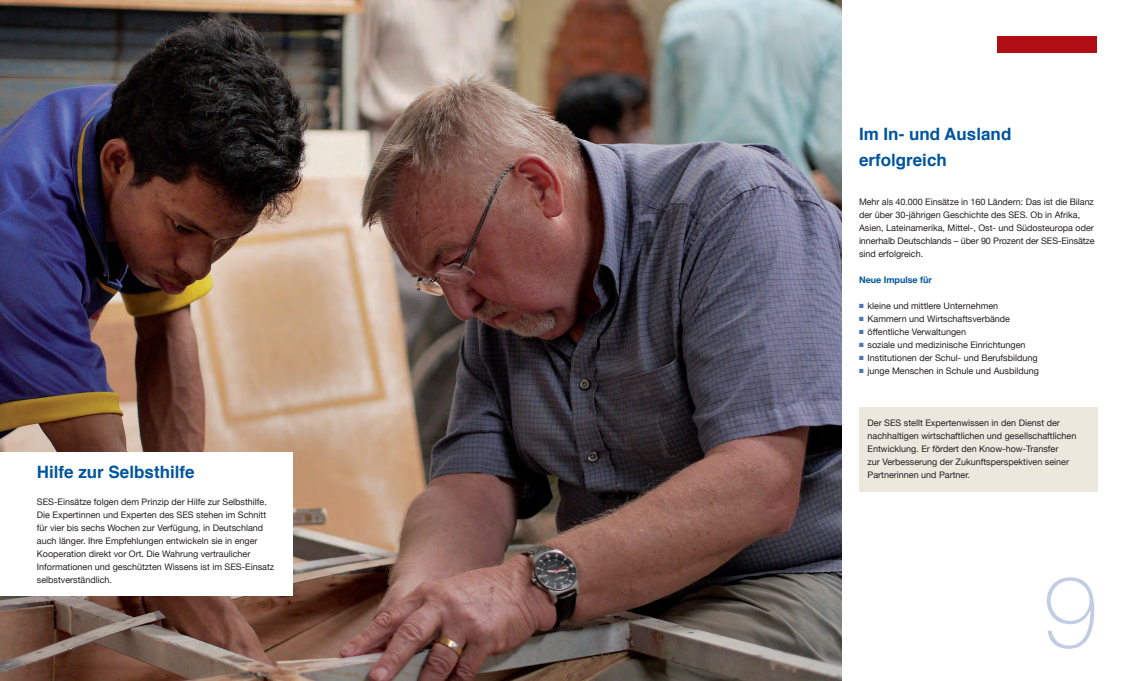
<style>
.page{position:relative;width:1134px;height:681px;background:#fff}
.page>*{position:absolute;margin:0;border:0;box-sizing:border-box;transform-origin:0 0}
.Copy{font:100 100px "Helvetica Neue";color:#c3cce5}
.Copy-2{font:700 17px "Helvetica";color:#01559e}
.Absatzformat_1{font:9px/13px "Helvetica Neue";color:#231f20}
.Absatzformat_1-2{font:700 9px "Helvetica Neue";color:#01559e}
.s1{color:#4d76b4}
</style>
<div class="page">
<img style="left:0;top:0;width:842px;height:680px">
<div style="left:997px;top:37px;width:100px;height:16px;background:#b00d15"></div>
<div style="left:859px;top:407px;width:238px;height:84px;background:#ece8de"></div>
<div style="left:0;top:452px;width:292px;height:143px;background:#fff"></div>
<p class="Copy-2" style="left:37px;top:460px;width:159px">Hilfe zur Selbsthilfe</p>
<p class="Absatzformat_1" style="left:37px;top:495px;width:239px">SES-Einsätze folgen dem Prinzip der Hilfe zur Selbsthilfe.<br>Die Expertinnen und Experten des SES stehen im Schnitt für vier bis sechs Wochen zur Verfügung, in Deutschland auch länger. Ihre Empfehlungen entwickeln sie in enger Kooperation direkt vor Ort. Die Wahrung vertraulicher Informationen und geschützten Wissens ist im SES-Einsatz selbstverständlich.</p>
<p class="Copy-2" style="left:859px;top:122px;width:154px">Im In- und Ausland</p>
<p class="Copy-2" style="left:859px;top:148px;width:89px">erfolgreich</p>
<p class="Absatzformat_1" style="left:859px;top:196px;width:237px">Mehr als 40.000 Einsätze in 160 Ländern: Das ist die Bilanz der über 30-jährigen Geschichte des SES. Ob in Afrika, Asien, Lateinamerika, Mittel-, Ost- und Südosteuropa oder innerhalb Deutschlands – über 90 Prozent der SES-Einsätze sind erfolgreich.</p>
<p class="Absatzformat_1-2" style="left:859px;top:273px;width:75px">Neue Impulse für</p>
<p class="Absatzformat_1" style="left:859px;top:300px;width:141px"><span class="s1">■</span> kleine und mittlere Unternehmen</p>
<p class="Absatzformat_1" style="left:859px;top:313px;width:153px"><span class="s1">■</span> Kammern und Wirtschaftsverbände</p>
<p class="Absatzformat_1" style="left:859px;top:326px;width:109px"><span class="s1">■</span> öffentliche Verwaltungen</p>
<p class="Absatzformat_1" style="left:859px;top:339px;width:168px"><span class="s1">■</span> soziale und medizinische Einrichtungen</p>
<p class="Absatzformat_1" style="left:859px;top:352px;width:180px"><span class="s1">■</span> Institutionen der Schul- und Berufsbildung</p>
<p class="Absatzformat_1" style="left:859px;top:365px;width:181px"><span class="s1">■</span> junge Menschen in Schule und Ausbildung</p>
<p class="Absatzformat_1" style="left:867px;top:417px;width:194px">Der SES stellt Expertenwissen in den Dienst der</p>
<p class="Absatzformat_1" style="left:867px;top:430px;width:210px">nachhaltigen wirtschaftlichen und gesellschaftlichen<br>Entwicklung. Er fördert den Know-how-Transfer</p>
<p class="Absatzformat_1" style="left:867px;top:456px;width:203px">zur Verbesserung der Zukunftsperspektiven seiner</p>
<p class="Absatzformat_1" style="left:867px;top:469px;width:104px">Partnerinnen und Partner.</p>
<p class="Copy" style="left:1042px;top:536px;width:57px">9</p>
</div>
